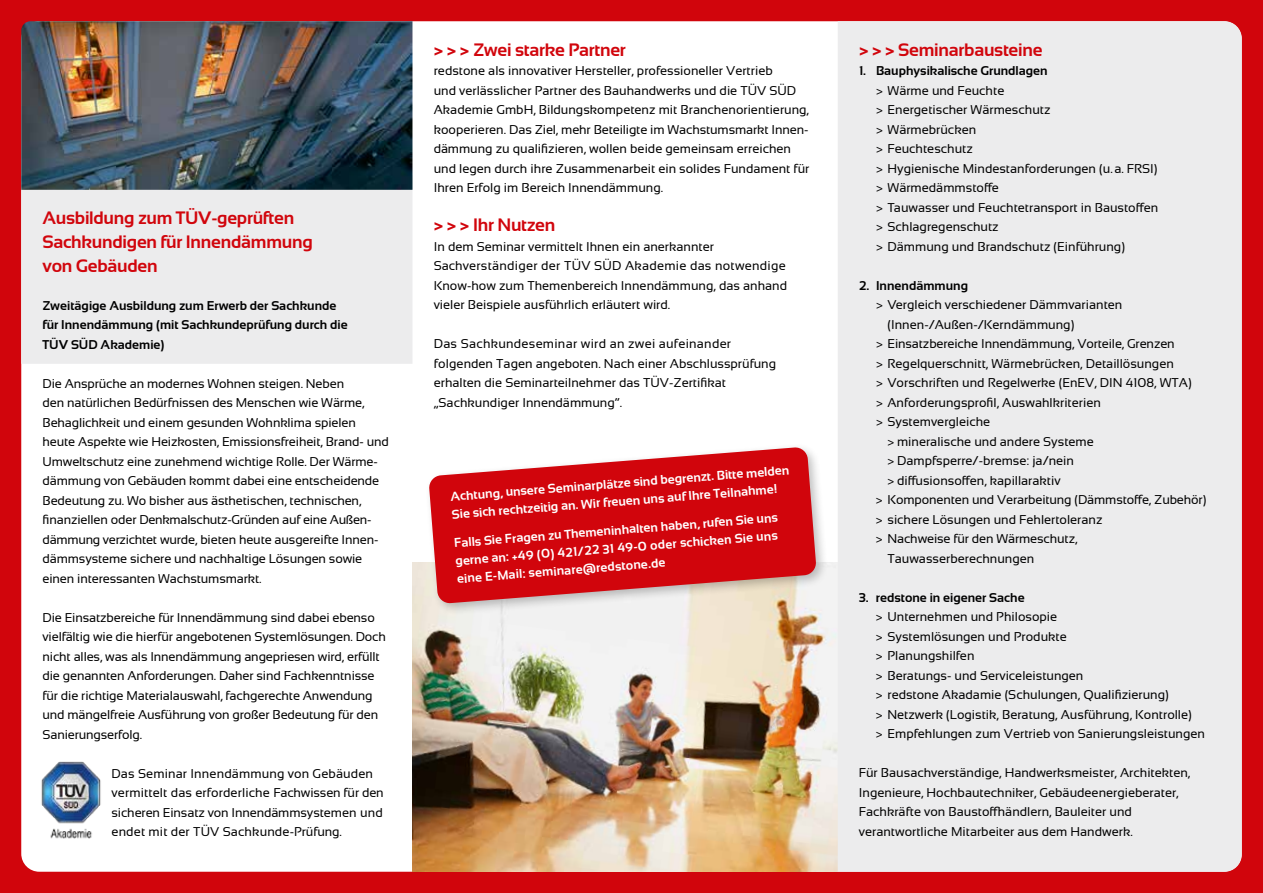
<style>
.page{position:relative;width:1263px;height:893px;background:#d1050c}
.page>*{position:absolute;margin:0;border:0;box-sizing:border-box;transform-origin:0 0}
.t1{font:700 18px/24px "Sansation";letter-spacing:-.015em;color:#d1050c}
.t2{font:12.75px/19.5px "Sansation";color:#000}
.t3{font:700 12.75px/18.3px "Sansation";color:#fff}
.t4{font:700 12.75px/19.5px "Sansation";color:#000}
</style>
<div class="page">
<div style="left:21px;top:21px;width:1221px;height:851px;background:#fff;border-radius:18px"></div>
<img style="left:412px;top:563px;width:426px;height:309px">
<div style="left:424px;top:443px;width:405px;height:173px;background:#000;opacity:.25"></div>
<svg style="left:429px;top:447px;width:387px;height:157px;background:#d63338"></svg>
<div style="left:838px;top:21px;width:404px;height:851px;background:#ececed"></div>
<img style="left:41px;top:761px;width:60px;height:78px">
<div style="left:21px;top:190px;width:391px;height:174px;background:#ececed"></div>
<img style="left:21px;top:21px;width:391px;height:169px">
<h1 class="t1" style="left:43px;top:206px;width:272px">Ausbildung zum TÜV-geprüften<br>Sachkundigen für Innendämmung von Gebäuden</h1>
<p class="t4" style="left:43px;top:295px;width:307px">Zweitägige Ausbildung zum Erwerb der Sachkunde für Innendämmung (mit Sachkundeprüfung durch die<br>TÜV SÜD Akademie)</p>
<p class="t2" style="left:43px;top:373px;width:348px">Die Ansprüche an modernes Wohnen steigen. Neben<br>den natürlichen Bedürfnissen des Menschen wie Wärme, Behaglichkeit und einem gesunden Wohnklima spielen heute Aspekte wie Heizkosten, Emissionsfreiheit, Brand- und Umweltschutz eine zunehmend wichtige Rolle. Der Wärme&shy;dämmung von Gebäuden kommt dabei eine entscheidende Bedeutung zu. Wo bisher aus ästhetischen, technischen, finanziellen oder Denkmalschutz-Gründen auf eine Außen&shy;dämmung verzichtet wurde, bieten heute ausgereifte Innen&shy;dämmsysteme sichere und nachhaltige Lösungen sowie einen interessanten Wachstumsmarkt.</p>
<p class="t2" style="left:43px;top:607px;width:345px">Die Einsatzbereiche für Innendämmung sind dabei ebenso vielfältig wie die hierfür angebotenen Systemlösungen. Doch nicht alles, was als Innendämmung angepriesen wird, erfüllt die genannten Anforderungen. Daher sind Fachkenntnisse für die richtige Materialauswahl, fachgerechte Anwendung und mängelfreie Ausführung von großer Bedeutung für den Sanierungserfolg.</p>
<p class="t2" style="left:111px;top:763px;width:274px">Das Seminar Innendämmung von Gebäuden vermittelt das erforderliche Fachwissen für den sicheren Einsatz von Innendämmsystemen und endet mit der TÜV Sachkunde-Prüfung.</p>
<h1 class="t1" style="left:434px;top:37px;width:194px">&gt; &gt; &gt; Zwei starke Partner</h1>
<p class="t2" style="left:434px;top:61px;width:377px">redstone als innovativer Hersteller, professioneller Vertrieb<br>und verlässlicher Partner des Bauhandwerks und die TÜV SÜD Akademie GmbH, Bildungskompetenz mit Branchenorientierung, kooperieren. Das Ziel, mehr Beteiligte im Wachstumsmarkt Innen&shy;dämmung zu qualifizieren, wollen beide gemeinsam erreichen und legen durch ihre Zusammenarbeit ein solides Fundament für Ihren Erfolg im Bereich Innendämmung.</p>
<h1 class="t1" style="left:434px;top:213px;width:123px">&gt; &gt; &gt; Ihr Nutzen</h1>
<p class="t2" style="left:434px;top:236px;width:355px">In dem Seminar vermittelt Ihnen ein anerkannter Sachverständiger der TÜV SÜD Akademie das notwendige Know-how zum Themenbereich Innendämmung, das anhand vieler Beispiele ausführlich erläutert wird.</p>
<p class="t2" style="left:434px;top:334px;width:344px">Das Sachkundeseminar wird an zwei aufeinander folgenden Tagen angeboten. Nach einer Abschlussprüfung erhalten die Seminarteilnehmer das TÜV-Zertifikat „Sachkundiger Innendämmung“.</p>
<p class="t3" style="left:450px;top:486px;width:341px;rotate:-4deg">Achtung, unsere Seminarplätze sind begrenzt. Bitte melden<br>Sie sich rechtzeitig an. Wir freuen uns auf Ihre Teilnahme!</p>
<p class="t3" style="left:453px;top:532px;width:326px;text-align:justify;rotate:-4deg">Falls Sie Fragen zu Themeninhalten haben, rufen Sie uns gerne an: +49 (0) 421/22 31 49-0 oder schicken Sie uns eine E-Mail: seminare@redstone.de</p>
<h1 class="t1" style="left:859px;top:37px;width:185px">&gt; &gt; &gt; Seminarbausteine</h1>
<p class="t4" style="left:859px;top:61px;width:190px">1. Bauphysikalische Grundlagen</p>
<p class="t2" style="left:876px;top:80px;width:284px">&gt; Wärme und Feuchte<br>&gt; Energetischer Wärmeschutz<br>&gt; Wärmebrücken<br>&gt; Feuchteschutz<br>&gt; Hygienische Mindestanforderungen (u.a. FRSI) &gt; Wärmedämmstoffe<br>&gt; Tauwasser und Feuchtetransport in Baustoffen &gt; Schlagregenschutz<br>&gt; Dämmung und Brandschutz (Einführung)</p>
<p class="t4" style="left:859px;top:275px;width:111px">2. Innendämmung</p>
<p class="t2" style="left:876px;top:295px;width:248px">&gt; Vergleich verschiedener Dämmvarianten</p>
<p class="t2" style="left:887px;top:314px;width:188px">(Innen-/Außen-/Kerndämmung)</p>
<p class="t2" style="left:876px;top:334px;width:300px">&gt; Einsatzbereiche Innendämmung, Vorteile, Grenzen</p>
<p class="t2" style="left:876px;top:353px;width:299px">&gt; Regelquerschnitt, Wärmebrücken, Detaillösungen</p>
<p class="t2" style="left:876px;top:373px;width:317px">&gt; Vorschriften und Regelwerke (EnEV, DIN 4108, WTA)</p>
<p class="t2" style="left:876px;top:392px;width:226px">&gt; Anforderungsprofil, Auswahlkriterien</p>
<p class="t2" style="left:876px;top:412px;width:116px">&gt; Systemvergleiche</p>
<p class="t2" style="left:887px;top:431px;width:208px">&gt; mineralische und andere Systeme</p>
<p class="t2" style="left:887px;top:451px;width:188px">&gt; Dampfsperre/-bremse: ja/nein</p>
<p class="t2" style="left:887px;top:470px;width:175px">&gt; diffusionsoffen, kapillaraktiv</p>
<p class="t2" style="left:876px;top:490px;width:332px">&gt; Komponenten und Verarbeitung (Dämmstoffe, Zubehör)</p>
<p class="t2" style="left:876px;top:509px;width:228px">&gt; sichere Lösungen und Fehlertoleranz</p>
<p class="t2" style="left:876px;top:529px;width:203px">&gt; Nachweise für den Wärmeschutz,</p>
<p class="t2" style="left:887px;top:548px;width:148px">Tauwasserberechnungen</p>
<p class="t4" style="left:859px;top:587px;width:167px">3. redstone in eigener Sache</p>
<p class="t2" style="left:876px;top:607px;width:331px">&gt; Unternehmen und Philosopie<br>&gt; Systemlösungen und Produkte<br>&gt; Planungshilfen<br>&gt; Beratungs- und Serviceleistungen<br>&gt; redstone Akadamie (Schulungen, Qualifizierung)<br>&gt; Netzwerk (Logistik, Beratung, Ausführung, Kontrolle)<br>&gt; Empfehlungen zum Vertrieb von Sanierungsleistungen</p>
<p class="t2" style="left:859px;top:763px;width:333px">Für Bausachverständige, Handwerksmeister, Architekten, Ingenieure, Hochbautechniker, Gebäudeenergieberater, Fachkräfte von Baustoffhändlern, Bauleiter und verantwortliche Mitarbeiter aus dem Handwerk.</p>
</div>
